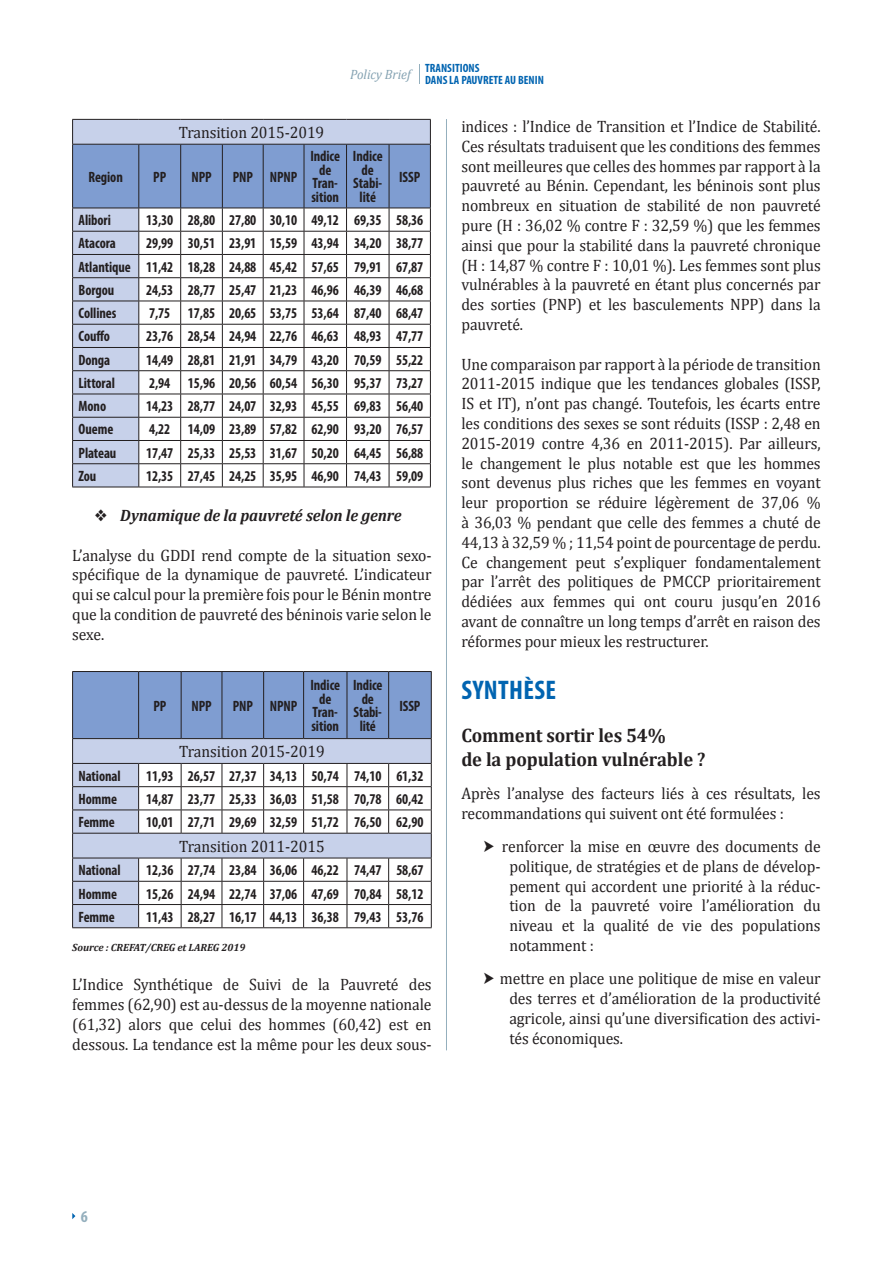
<style>
.page{position:relative;width:893px;height:1263px;background:#fff}
.page>*{position:absolute;margin:0;border:0;box-sizing:border-box;transform-origin:0 0}
.t1{font:700 condensed 27px "Myriad Pro";letter-spacing:.015em;color:#0164b1}
.t2{font:700 19.5px/23.4px "Cambria";letter-spacing:-.005em;color:#231f20;scale:.95 1}
.t3{font:16.5px/19.8px "Cambria";letter-spacing:-.005em;color:#231f20;text-align:justify;scale:.95 1}
.t4{font:italic 700 16.5px "Cambria";letter-spacing:-.005em;color:#231f20;scale:.95 1}
.t5{font:700 condensed 16.5px "Myriad Pro";color:#94afbd}
.t6{font:700 condensed 15px/13.5px "Myriad Pro";letter-spacing:-.005em;color:#231f20;text-align:center;scale:.95 1}
.t7{font:italic 13.5px "Cambria";color:#83a1b1;scale:.95 1}
.t8{font:700 condensed 12px/12px "Myriad Pro";color:#0164b1}
.t9{font:italic 700 10.5px "Cambria";letter-spacing:-.005em;color:#231f20}
</style>
<div class="page">
<svg style="left:419px;top:64px;width:1px;height:20px"></svg>
<svg style="left:72px;top:1213px;width:3px;height:6px"></svg>
<hr style="left:72px;top:119px;width:67px;height:1px;background:#231f20">
<hr style="left:139px;top:119px;width:42px;height:1px;background:#231f20">
<hr style="left:181px;top:119px;width:41px;height:1px;background:#231f20">
<hr style="left:222px;top:119px;width:41px;height:1px;background:#231f20">
<hr style="left:263px;top:119px;width:41px;height:1px;background:#231f20">
<hr style="left:304px;top:119px;width:43px;height:1px;background:#231f20">
<hr style="left:347px;top:119px;width:42px;height:1px;background:#231f20">
<hr style="left:389px;top:119px;width:42px;height:1px;background:#231f20">
<svg style="left:72px;top:120px;width:359px;height:367px"></svg>
<hr style="left:72px;top:487px;width:67px;height:1px;background:#231f20">
<hr style="left:139px;top:487px;width:42px;height:1px;background:#231f20">
<hr style="left:181px;top:487px;width:41px;height:1px;background:#231f20">
<hr style="left:222px;top:487px;width:41px;height:1px;background:#231f20">
<hr style="left:263px;top:487px;width:41px;height:1px;background:#231f20">
<hr style="left:304px;top:487px;width:43px;height:1px;background:#231f20">
<hr style="left:347px;top:487px;width:42px;height:1px;background:#231f20">
<hr style="left:389px;top:487px;width:42px;height:1px;background:#231f20">
<svg style="left:72px;top:671px;width:360px;height:256px"></svg>
<hr style="left:72px;top:927px;width:67px;height:1px;background:#231f20">
<hr style="left:139px;top:927px;width:42px;height:1px;background:#231f20">
<hr style="left:181px;top:927px;width:41px;height:1px;background:#231f20">
<hr style="left:222px;top:927px;width:42px;height:1px;background:#231f20">
<hr style="left:264px;top:927px;width:40px;height:1px;background:#231f20">
<hr style="left:304px;top:927px;width:43px;height:1px;background:#231f20">
<hr style="left:347px;top:927px;width:42px;height:1px;background:#231f20">
<hr style="left:389px;top:927px;width:43px;height:1px;background:#231f20">
<hr style="left:446px;top:119px;width:1px;height:931px;background:#94afbd">
<p class="t7" style="left:350px;top:64px;width:65px">Policy Brief</p>
<p class="t8" style="left:425px;top:62px;width:120px">TRANSITIONS<br>DANS LA PAUVRETE AU BENIN</p>
<p class="t3" style="left:179px;top:123px;width:155px">Transition 2015-2019</p>
<p class="t6" style="left:88px;top:170px;width:38px">Region</p>
<p class="t6" style="left:153px;top:170px;width:15px">PP</p>
<p class="t6" style="left:191px;top:170px;width:23px">NPP</p>
<p class="t6" style="left:233px;top:170px;width:70px">PNP NPNP</p>
<p class="t6" style="left:310px;top:149px;width:33px">Indice de<br>Tran&shy;sition</p>
<p class="t6" style="left:353px;top:149px;width:33px">Indice de<br>Stabi&shy;lité</p>
<p class="t6" style="left:399px;top:170px;width:24px">ISSP</p>
<p class="t6" style="left:79px;top:213px;width:35px">Alibori</p>
<p class="t6" style="left:146px;top:213px;width:293px">13,30 28,80 27,80 30,10 49,12 69,35 58,36</p>
<p class="t6" style="left:79px;top:236px;width:41px">Atacora</p>
<p class="t6" style="left:79px;top:232px;width:364px;line-height:23.2px;text-align:justify;text-indent:68px">29,99 30,51 23,91 15,59 43,94 34,20 38,77<br>Atlantique 11,42 18,28 24,88 45,42 57,65 79,91 67,87<br>Borgou</p>
<p class="t6" style="left:146px;top:283px;width:293px">24,53 28,77 25,47 21,23 46,96 46,39 46,68</p>
<p class="t6" style="left:79px;top:306px;width:41px">Collines</p>
<p class="t6" style="left:149px;top:306px;width:290px">7,75 17,85 20,65 53,75 53,64 87,40 68,47</p>
<p class="t6" style="left:79px;top:329px;width:35px">Couffo</p>
<p class="t6" style="left:146px;top:329px;width:293px">23,76 28,54 24,94 22,76 46,63 48,93 47,77</p>
<p class="t6" style="left:79px;top:353px;width:35px">Donga</p>
<p class="t6" style="left:146px;top:353px;width:293px">14,49 28,81 21,91 34,79 43,20 70,59 55,22</p>
<p class="t6" style="left:79px;top:376px;width:40px">Littoral</p>
<p class="t6" style="left:149px;top:376px;width:290px">2,94 15,96 20,56 60,54 56,30 95,37 73,27</p>
<p class="t6" style="left:79px;top:399px;width:31px">Mono</p>
<p class="t6" style="left:146px;top:399px;width:293px">14,23 28,77 24,07 32,93 45,55 69,83 56,40</p>
<p class="t6" style="left:79px;top:422px;width:38px">Oueme</p>
<p class="t6" style="left:149px;top:422px;width:290px">4,22 14,09 23,89 57,82 62,90 93,20 76,57</p>
<p class="t6" style="left:79px;top:446px;width:41px">Plateau</p>
<p class="t6" style="left:146px;top:446px;width:293px">17,47 25,33 25,53 31,67 50,20 64,45 56,88</p>
<p class="t6" style="left:79px;top:469px;width:20px">Zou</p>
<p class="t6" style="left:146px;top:469px;width:293px">12,35 27,45 24,25 35,95 46,90 74,43 59,09</p>
<p class="t4" style="left:95px;top:504px;width:325px">❖ Dynamique de la pauvreté selon le genre</p>
<p class="t3" style="left:72px;top:545px;width:380px">L’analyse du GDDI rend compte de la situation sexo&shy;spécifique de la dynamique de pauvreté. L’indicateur qui se calcul pour la première fois pour le Bénin montre que la condition de pauvreté des béninois varie selon le sexe.</p>
<p class="t6" style="left:153px;top:699px;width:15px">PP</p>
<p class="t6" style="left:191px;top:699px;width:23px">NPP</p>
<p class="t6" style="left:233px;top:699px;width:70px">PNP NPNP</p>
<p class="t6" style="left:310px;top:678px;width:33px">Indice de<br>Tran&shy;sition</p>
<p class="t6" style="left:353px;top:678px;width:32px">Indice de<br>Stabi&shy;lité</p>
<p class="t3" style="left:179px;top:742px;width:155px">Transition 2015-2019</p>
<p class="t6" style="left:399px;top:699px;width:24px">ISSP</p>
<p class="t6" style="left:79px;top:769px;width:46px">National</p>
<p class="t6" style="left:146px;top:769px;width:293px">11,93 26,57 27,37 34,13 50,74 74,10 61,32</p>
<p class="t6" style="left:79px;top:792px;width:42px">Homme</p>
<p class="t6" style="left:146px;top:792px;width:293px">14,87 23,77 25,33 36,03 51,58 70,78 60,42</p>
<p class="t6" style="left:79px;top:815px;width:40px">Femme</p>
<p class="t6" style="left:146px;top:815px;width:293px">10,01 27,71 29,69 32,59 51,72 76,50 62,90</p>
<p class="t3" style="left:179px;top:836px;width:155px">Transition 2011-2015</p>
<p class="t6" style="left:79px;top:863px;width:46px">National</p>
<p class="t6" style="left:146px;top:863px;width:293px">12,36 27,74 23,84 36,06 46,22 74,47 58,67</p>
<p class="t6" style="left:79px;top:886px;width:42px">Homme</p>
<p class="t6" style="left:146px;top:886px;width:293px">15,26 24,94 22,74 37,06 47,69 70,84 58,12</p>
<p class="t6" style="left:79px;top:910px;width:40px">Femme</p>
<p class="t6" style="left:146px;top:910px;width:293px">11,43 28,27 16,17 44,13 36,38 79,43 53,76</p>
<p class="t9" style="left:72px;top:940px;width:175px">Source : CREFAT/CREG et LAREG 2019</p>
<p class="t3" style="left:72px;top:975px;width:380px">L’Indice Synthétique de Suivi de la Pauvreté des femmes (62,90) est au-dessus de la moyenne nationale (61,32) alors que celui des hommes (60,42) est en dessous. La tendance est la même pour les deux sous-</p>
<p class="t3" style="left:461px;top:116px;width:380px">indices : l’Indice de Transition et l’Indice de Stabilité.<br>Ces résultats traduisent que les conditions des femmes sont meilleures que celles des hommes par rapport à la pauvreté au Bénin. Cependant, les béninois sont plus nombreux en situation de stabilité de non pauvreté pure (H : 36,02 % contre F : 32,59 %) que les femmes ainsi que pour la stabilité dans la pauvreté chronique (H : 14,87 % contre F : 10,01 %). Les femmes sont plus vulnérables à la pauvreté en étant plus concernés par des sorties (PNP) et les basculements NPP) dans la pauvreté.</p>
<p class="t3" style="left:461px;top:354px;width:380px">Une comparaison par rapport à la période de transition 2011-2015 indique que les tendances globales (ISSP, IS et IT), n’ont pas changé. Toutefois, les écarts entre les conditions des sexes se sont réduits (ISSP : 2,48 en 2015-2019 contre 4,36 en 2011-2015). Par ailleurs, le changement le plus notable est que les hommes sont devenus plus riches que les femmes en voyant leur proportion se réduire légèrement de 37,06 % à 36,03 % pendant que celle des femmes a chuté de 44,13 à 32,59 % ; 11,54 point de pourcentage de perdu.<br>Ce changement peut s’expliquer fondamentalement par l’arrêt des politiques de PMCCP prioritairement dédiées aux femmes qui ont couru jusqu’en 2016 avant de connaître un long temps d’arrêt en raison des réformes pour mieux les restructurer.</p>
<h1 class="t1" style="left:462px;top:673px;width:96px">SYNTHÈSE</h1>
<p class="t2" style="left:461px;top:723px;width:258px">Comment sortir les 54%<br>de la population vulnérable ?</p>
<p class="t3" style="left:461px;top:783px;width:380px">Après l’analyse des facteurs liés à ces résultats, les recommandations qui suivent ont été formulées :</p>
<p class="t3" style="left:509px;top:836px;width:329px;text-indent:-25px">➤ renforcer la mise en œuvre des documents de politique, de stratégies et de plans de dévelop&shy;pement qui accordent une priorité à la réduc&shy;tion de la pauvreté voire l’amélioration du niveau et la qualité de vie des populations notamment :</p>
<p class="t3" style="left:509px;top:969px;width:329px;text-indent:-25px">➤ mettre en place une politique de mise en valeur des terres et d’amélioration de la productivité agricole, ainsi qu’une diversification des activi&shy;tés économiques.</p>
<p class="t5" style="left:81px;top:1206px;width:9px">6</p>
</div>
